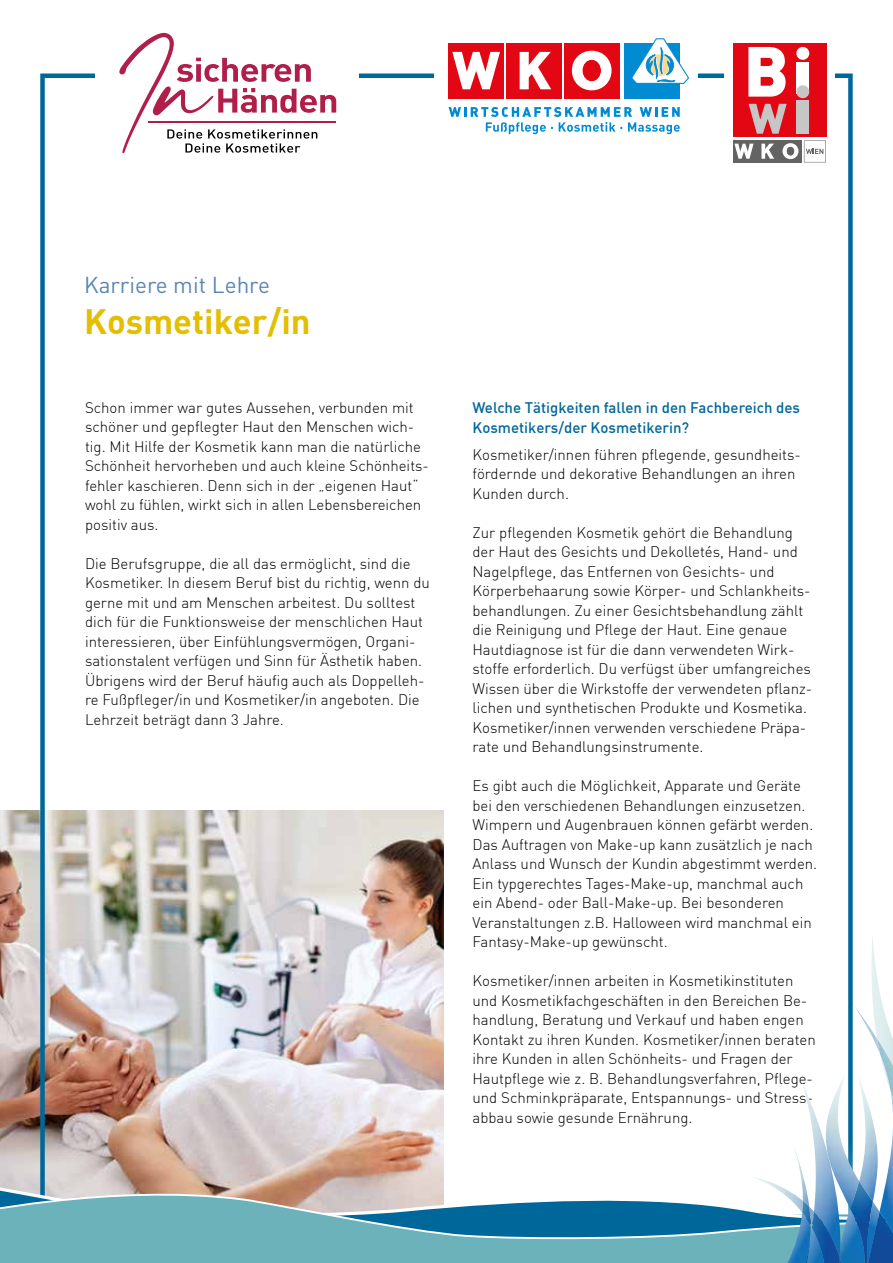
<style>
.page{position:relative;width:893px;height:1263px;background:#fff}
.page>*{position:absolute;margin:0;border:0;box-sizing:border-box;transform-origin:0 0}
.t1{font:700 34.5px "DIN";color:#e4be02}
.t2{font:22.5px "DIN";color:#5c86b2}
.t3{font:300 15px/19.5px "DIN";color:#000}
.t4{font:500 15px/19.5px "DIN";color:#00679a}
</style>
<div class="page">
<img style="left:0;top:810px;width:443px;height:83px">
<img style="left:0;top:893px;width:853px;height:143px">
<svg style="left:0;top:1036px;width:853px;height:227px"></svg>
<div style="left:564px;top:44px;width:55px;height:55px;background:#e30613"></div>
<div style="left:506px;top:44px;width:55px;height:55px;background:#e30613"></div>
<svg style="left:520px;top:52px;width:31px;height:37px"></svg>
<div style="left:449px;top:44px;width:55px;height:55px;background:#e30613"></div>
<svg style="left:452px;top:52px;width:48px;height:37px"></svg>
<div style="left:625px;top:44px;width:55px;height:55px;background:#008bd2"></div>
<svg style="left:572px;top:51px;width:40px;height:39px"></svg>
<div style="left:583px;top:60px;width:17px;height:21px;background:#e30613;border-radius:50%"></div>
<div style="left:583px;top:60px;width:18px;height:21px;border:1px solid #e30613;border-radius:50%"></div>
<svg style="left:630px;top:38px;width:59px;height:46px"></svg>
<svg style="left:449px;top:107px;width:231px;height:27px"></svg>
<div style="left:733px;top:43px;width:93px;height:94px;background:#e30613"></div>
<svg style="left:748px;top:47px;width:38px;height:50px"></svg>
<svg style="left:749px;top:104px;width:38px;height:30px"></svg>
<svg style="left:796px;top:47px;width:13px;height:13px"></svg>
<div style="left:797px;top:62px;width:12px;height:32px;background:#fff"></div>
<svg style="left:796px;top:85px;width:13px;height:13px"></svg>
<div style="left:797px;top:100px;width:12px;height:34px;background:#c6c6c6"></div>
<div style="left:779px;top:140px;width:23px;height:22px;background:#646363"></div>
<div style="left:756px;top:140px;width:22px;height:22px;background:#646363"></div>
<svg style="left:761px;top:144px;width:13px;height:15px"></svg>
<div style="left:733px;top:140px;width:22px;height:22px;background:#646363"></div>
<svg style="left:734px;top:144px;width:20px;height:15px"></svg>
<svg style="left:782px;top:143px;width:16px;height:16px"></svg>
<svg style="left:804px;top:140px;width:22px;height:22px"></svg>
<img style="left:840px;top:1075px;width:14px;height:188px">
<img style="left:850px;top:1181px;width:18px;height:82px">
<svg style="left:871px;top:937px;width:12px;height:69px"></svg>
<img style="left:854px;top:1006px;width:39px;height:227px">
<img style="left:877px;top:1038px;width:16px;height:59px">
<img style="left:868px;top:1211px;width:25px;height:52px">
<svg style="left:750px;top:1082px;width:91px;height:181px"></svg>
<svg style="left:119px;top:33px;width:217px;height:120px"></svg>
<h2 class="t2" style="left:84px;top:270px;width:187px">Karriere mit Lehre</h2>
<h1 class="t1" style="left:84px;top:299px;width:228px">Kosmetiker/in</h1>
<p class="t3" style="left:85px;top:397px;width:345px">Schon immer war gutes Aussehen, verbunden mit schöner und gepflegter Haut den Menschen wich&shy;tig. Mit Hilfe der Kosmetik kann man die natürliche Schönheit hervorheben und auch kleine Schönheits&shy;fehler kaschieren. Denn sich in der „eigenen Haut“ wohl zu fühlen, wirkt sich in allen Lebensbereichen positiv aus.</p>
<p class="t3" style="left:85px;top:553px;width:346px">Die Berufsgruppe, die all das ermöglicht, sind die Kosmetiker. In diesem Beruf bist du richtig, wenn du gerne mit und am Menschen arbeitest. Du solltest dich für die Funktionsweise der menschlichen Haut interessieren, über Einfühlungsvermögen, Organi&shy;sationstalent verfügen und Sinn für Ästhetik haben.<br>Übrigens wird der Beruf häufig auch als Doppelleh&shy;re Fußpfleger/in und Kosmetiker/in angeboten. Die Lehrzeit beträgt dann 3 Jahre.</p>
<p class="t4" style="left:472px;top:398px;width:329px">Welche Tätigkeiten fallen in den Fachbereich des<br>Kosmetikers/der Kosmetikerin?</p>
<p class="t3" style="left:472px;top:444px;width:330px">Kosmetiker/innen führen pflegende, gesundheits&shy;fördernde und dekorative Behandlungen an ihren<br>Kunden durch.</p>
<p class="t3" style="left:472px;top:522px;width:341px">Zur pflegenden Kosmetik gehört die Behandlung der Haut des Gesichts und Dekolletés, Hand- und Nagelpflege, das Entfernen von Gesichts- und Körperbehaarung sowie Körper- und Schlankheits&shy;behandlungen. Zu einer Gesichtsbehandlung zählt die Reinigung und Pflege der Haut. Eine genaue Hautdiagnose ist für die dann verwendeten Wirk&shy;stoffe erforderlich. Du verfügst über umfangreiches Wissen über die Wirkstoffe der verwendeten pflanz&shy;lichen und synthetischen Produkte und Kosmetika.<br>Kosmetiker/innen verwenden verschiedene Präpa&shy;rate und Behandlungsinstrumente.</p>
<p class="t3" style="left:472px;top:776px;width:346px">Es gibt auch die Möglichkeit, Apparate und Geräte bei den verschiedenen Behandlungen einzusetzen.<br>Wimpern und Augenbrauen können gefärbt werden.<br>Das Auftragen von Make-up kann zusätzlich je nach Anlass und Wunsch der Kundin abgestimmt werden.<br>Ein typgerechtes Tages-Make-up, manchmal auch ein Abend- oder Ball-Make-up. Bei besonderen Veranstaltungen z.B. Halloween wird manchmal ein Fantasy-Make-up gewünscht.</p>
<p class="t3" style="left:472px;top:971px;width:345px">Kosmetiker/innen arbeiten in Kosmetikinstituten und Kosmetikfachgeschäften in den Bereichen Be&shy;handlung, Beratung und Verkauf und haben engen Kontakt zu ihren Kunden. Kosmetiker/innen beraten ihre Kunden in allen Schönheits- und Fragen der Hautpflege wie z. B. Behandlungsverfahren, Pflege&shy;und Schminkpräparate, Entspannungs- und Stress&shy;abbau sowie gesunde Ernährung.</p>
</div>
